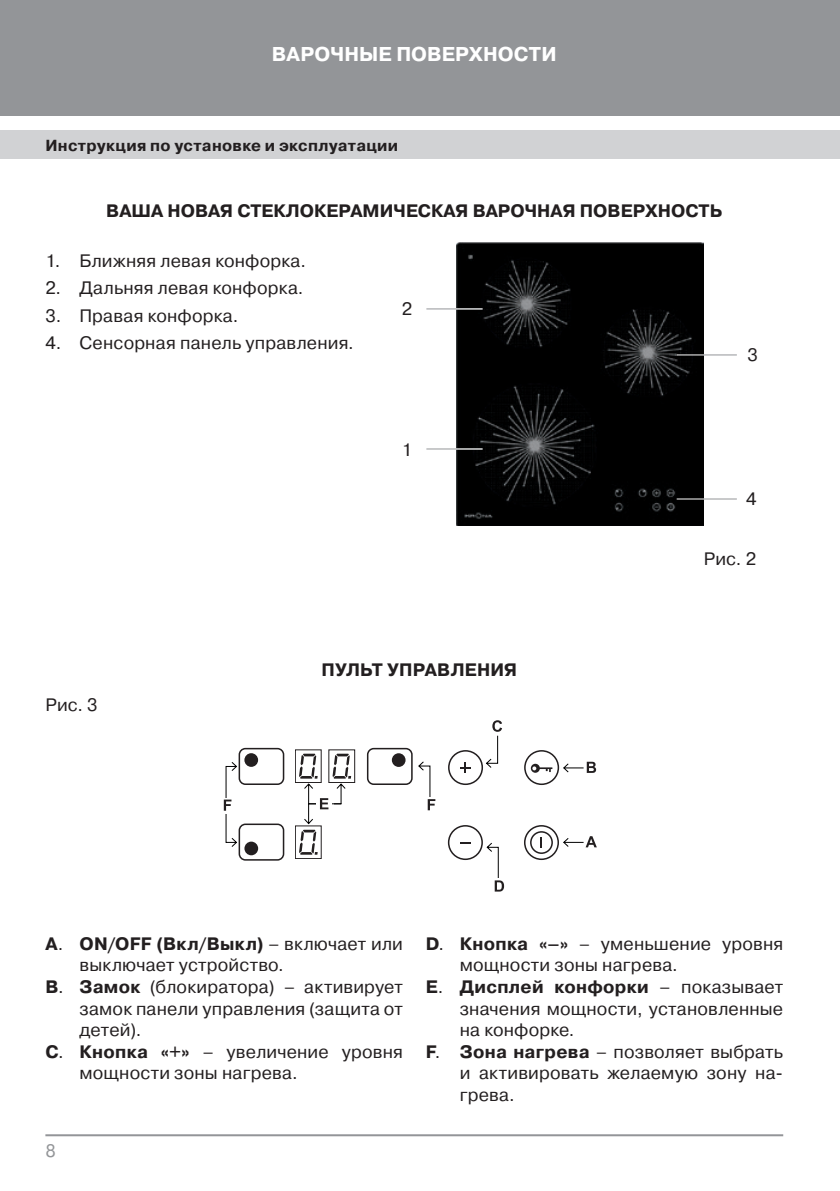
<style>
.page{position:relative;width:840px;height:1191px;background:#fff}
.page>*{position:absolute;margin:0;border:0;box-sizing:border-box;transform-origin:0 0}
.t1{font:700 20px "Pragmatica C";letter-spacing:.005em;color:#fff}
.Based_text{font:18px/21.6px "Pragmatica C";letter-spacing:.01em;color:#231f20}
.Based_abzac{font:18px "Pragmatica C";letter-spacing:.01em;color:#231f20}
.Podzagolovok{font:700 18px "Pragmatica C";color:#231f20}
.Based_text-2{font:700 18px "Pragmatica C";letter-spacing:.005em;color:#231f20}
.t2{font:18px "Pragmatica C";color:#939598}
.t3{font:700 16px "Pragmatica C";letter-spacing:.02em;color:#231f20}
.s1{font-weight:700}
</style>
<div class="page">
<div style="left:0;top:0;width:839px;height:116px;background:#939598"></div>
<div style="left:0;top:130px;width:839px;height:29px;background:#d1d2d4"></div>
<hr style="left:45px;top:1134px;width:737px;height:2px;background:#939598">
<img style="left:456px;top:242px;width:247px;height:284px">
<hr style="left:426px;top:448px;width:56px;height:1px;background:#939598">
<svg style="left:456px;top:448px;width:26px;height:1px"></svg>
<hr style="left:676px;top:498px;width:36px;height:1px;background:#fff">
<hr style="left:703px;top:498px;width:33px;height:1px;background:#939598">
<hr style="left:426px;top:308px;width:56px;height:1px;background:#939598">
<svg style="left:456px;top:308px;width:26px;height:1px"></svg>
<hr style="left:676px;top:354px;width:36px;height:1px;background:#fff">
<hr style="left:703px;top:354px;width:33px;height:1px;background:#939598">
<div style="left:524px;top:750px;width:35px;height:35px;border:2px solid #231f20;border-radius:50%"></div>
<div style="left:367px;top:748px;width:45px;height:37px;border:2px solid #231f20;border-radius:6px"></div>
<div style="left:391px;top:753px;width:14px;height:14px;background:#231f20;border-radius:50%"></div>
<div style="left:238px;top:748px;width:46px;height:37px;border:2px solid #231f20;border-radius:6px"></div>
<div style="left:244px;top:753px;width:14px;height:14px;background:#231f20;border-radius:50%"></div>
<div style="left:238px;top:823px;width:46px;height:37px;border:2px solid #231f20;border-radius:6px"></div>
<div style="left:244px;top:841px;width:14px;height:14px;background:#231f20;border-radius:50%"></div>
<div style="left:295px;top:749px;width:26px;height:34px;border:1px solid #231f20"></div>
<div style="left:328px;top:749px;width:27px;height:34px;border:1px solid #231f20"></div>
<div style="left:295px;top:825px;width:26px;height:34px;border:1px solid #231f20"></div>
<svg style="left:418px;top:761px;width:17px;height:49px"></svg>
<svg style="left:223px;top:799px;width:1px;height:12px"></svg>
<svg style="left:224px;top:762px;width:13px;height:85px"></svg>
<svg style="left:299px;top:753px;width:52px;height:101px"></svg>
<svg style="left:563px;top:761px;width:32px;height:12px"></svg>
<svg style="left:524px;top:825px;width:72px;height:35px"></svg>
<svg style="left:447px;top:720px;width:57px;height:171px"></svg>
<svg style="left:530px;top:763px;width:22px;height:9px"></svg>
<p class="t1" style="left:272px;top:43px;width:286px">ВАРОЧНЫЕ ПОВЕРХНОСТИ</p>
<p class="t3" style="left:45px;top:136px;width:354px">Инструкция по установке и эксплуатации</p>
<p class="Podzagolovok" style="left:106px;top:201px;width:617px">ВАША НОВАЯ СТЕКЛОКЕРАМИЧЕСКАЯ ВАРОЧНАЯ ПОВЕРХНОСТЬ</p>
<p class="Based_abzac" style="left:45px;top:251px;width:262px">1. Ближняя левая конфорка.</p>
<p class="Based_abzac" style="left:45px;top:278px;width:259px">2. Дальняя левая конфорка.</p>
<p class="Based_abzac" style="left:45px;top:305px;width:194px">3. Правая конфорка.</p>
<p class="Based_abzac" style="left:45px;top:333px;width:310px">4. Сенсорная панель управления.</p>
<p class="Based_text" style="left:401px;top:298px;width:12px">2</p>
<p class="Based_text" style="left:747px;top:343px;width:12px">3</p>
<p class="Based_text" style="left:401px;top:438px;width:12px">1</p>
<p class="Based_text" style="left:745px;top:487px;width:12px">4</p>
<p class="Based_text" style="left:45px;top:694px;width:54px">Рис. 3</p>
<p class="Based_text-2" style="left:321px;top:659px;width:197px">ПУЛЬТ УПРАВЛЕНИЯ</p>
<p class="Based_text" style="left:703px;top:548px;width:54px">Рис. 2</p>
<p class="Based_text" style="left:79px;top:933px;width:325px;text-indent:-34px"><span class="s1">A</span>. <span class="s1">ON/OFF (Вкл/Выкл)</span> – включает или выключает устройство.</p>
<p class="Based_text" style="left:79px;top:976px;width:325px;text-align:justify;text-indent:-34px"><span class="s1">В</span>. <span class="s1">Замок</span> (блокиратора) – активирует замок панели управления (защита от детей).</p>
<p class="Based_text" style="left:79px;top:1041px;width:325px;text-indent:-34px"><span class="s1">С</span>. <span class="s1">Кнопка «+»</span> – увеличение уровня мощности зоны нагрева.</p>
<p class="t2" style="left:45px;top:1140px;width:12px">8</p>
<p class="Based_text" style="left:459px;top:933px;width:325px;text-indent:-34px"><span class="s1">D</span>. <span class="s1">Кнопка «–»</span> – уменьшение уровня мощности зоны нагрева.</p>
<p class="Based_text" style="left:459px;top:976px;width:325px;text-align:justify;text-indent:-34px"><span class="s1">Е</span>. <span class="s1">Дисплей конфорки</span> – показывает значения мощности, установленные на конфорке.</p>
<p class="Based_text" style="left:459px;top:1041px;width:325px;text-align:justify;text-indent:-34px"><span class="s1">F</span>. <span class="s1">Зона нагрева</span> – позволяет выбрать и активировать желаемую зону на&shy;грева.</p>
</div>
